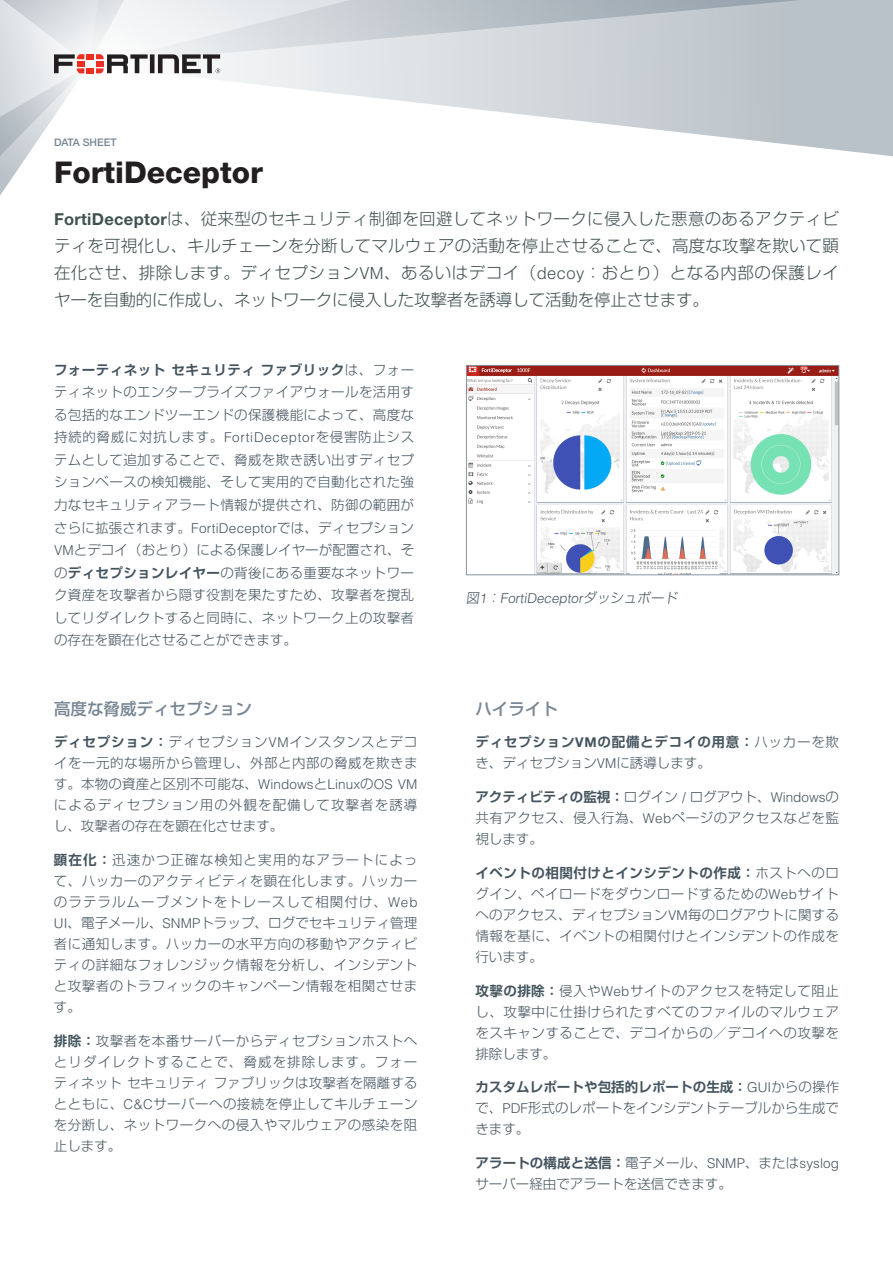
<style>
.page{position:relative;width:893px;height:1263px;background:#fff}
.page>*{position:absolute;margin:0;border:0;box-sizing:border-box;transform-origin:0 0}
.t1{font:800 30px "Helvetica Neue LT Std";color:#231f20}
.t2{font:300 16.5px/27px "Shin Go Pro";letter-spacing:-.01em;color:#415152;text-align:justify}
.t3{font:500 16.5px "Shin Go Pro";color:#768693}
.t4{font:300 13.5px/21px "Shin Go Pro";letter-spacing:.035em;color:#45555f;text-align:justify}
.t5{font:300 13.5px/21px "Shin Go Pro";color:#45555f}
.t6{font:700 13.5px "Shin Go Pro De";letter-spacing:.035em;color:#45555f}
.t7{font:700 13.5px "Shin Go Pro De";letter-spacing:.01em;color:#45555f}
.t8{font:700 13.5px "Shin Go Pro De";color:#45555f}
.t9{font:700 13.5px "Shin Go Pro De";letter-spacing:.005em;color:#45555f}
.t10{font:700 13.5px "Shin Go Pro De";letter-spacing:.055em;color:#45555f}
.t11{font:300 13.5px "Helvetica";color:#45555f}
.t12{font:500 10.5px "Helvetica Neue";color:#768693}
.s1{font-family:"Helvetica Neue";font-weight:700}
.s2{font-family:"Helvetica"}
.s3{font-family:"Shin Go Pro";font-weight:300}
.s4{font-family:"Shin Go Pro De";font-weight:700}
.s5{font-family:"Shin Go Pro"}
.s6{font-family:"Helvetica Neue"}
.s7{font-family:"Helvetica";font-weight:300}
</style>
<div class="page">
<svg style="left:220px;top:66px;width:673px;height:91px"></svg>
<svg style="left:220px;top:0;width:673px;height:66px;background:#c8ced3"></svg>
<svg style="left:0;top:0;width:220px;height:195px"></svg>
<img style="left:468px;top:367px;width:369px;height:206px">
<div style="left:466px;top:365px;width:373px;height:210px;border:1px solid #8895a1"></div>
<p class="t12" style="left:54px;top:136px;width:64px">DATA SHEET</p>
<h1 class="t1" style="left:54px;top:154px;width:210px">FortiDeceptor</h1>
<p class="t2" style="left:54px;top:204px;width:786px"><span class="s1">FortiDeceptor</span>は、従来型のセキュリティ制御を回避してネットワークに侵入した悪意のあるアクティビティを可視化し、キルチェーンを分断してマルウェアの活動を停止させることで、高度な攻撃を欺いて顕在化させ、排除します。ディセプション<span class="s2">VM</span>、あるいはデコイ（<span class="s2">decoy</span>：おとり）となる内部の保護レイヤーを自動的に作成し、ネットワークに侵入した攻撃者を誘導して活動を停止させます。</p>
<p class="t6" style="left:54px;top:359px;width:362px">フォーティネットセキュリティファブリック<span class="s3">は、フォー</span></p>
<p class="t4" style="left:54px;top:379px;width:362px;line-height:22.5px">ティネットのエンタープライズファイアウォールを活用する包括的なエンドツーエンドの保護機能によって、高度な持続的脅威に対抗します。<span class="s2">FortiDeceptor</span>を侵害防止システムとして追加することで、脅威を欺き誘い出すディセプションベースの検知機能、そして実用的で自動化された強力なセキュリティアラート情報が提供され、防御の範囲がさらに拡張されます。<span class="s2">FortiDeceptor</span>では、ディセプション<span class="s2">VM</span>とデコイ（おとり）による保護レイヤーが配置され、その<span class="s4">ディセプションレイヤー</span>の背後にある重要なネットワーク資産を攻撃者から隠す役割を果たすため、攻撃者を撹乱してリダイレクトすると同時に、ネットワーク上の攻撃者の存在を顕在化させることができます。</p>
<p class="t3" style="left:54px;top:695px;width:200px">高度な脅威ディセプション</p>
<p class="t4" style="left:54px;top:730px;width:365px"><span class="s4">ディセプション：</span>ディセプション<span class="s2">VM</span>インスタンスとデコイを一元的な場所から管理し、外部と内部の脅威を欺きます。本物の資産と区別不可能な、<span class="s2">Windows</span>と<span class="s2">Linux</span>の<span class="s2">OS VM</span>によるディセプション用の外観を配備して攻撃者を誘導し、攻撃者の存在を顕在化させます。</p>
<p class="t4" style="left:54px;top:848px;width:365px"><span class="s4">顕在化：</span>迅速かつ正確な検知と実用的なアラートによって、ハッカーのアクティビティを顕在化します。ハッカーのラテラルムーブメントをトレースして相関付け、<span class="s2">Web UI</span>、電子メール、<span class="s2">SNMP</span>トラップ、ログでセキュリティ管理者に通知します。ハッカーの水平方向の移動やアクティビティの詳細なフォレンジック情報を分析し、インシデントと攻撃者のトラフィックのキャンペーン情報を相関させます。</p>
<p class="t4" style="left:54px;top:1028px;width:365px"><span class="s4">排除：</span>攻撃者を本番サーバーからディセプションホストへとリダイレクトすることで、脅威を排除します。フォーティネットセキュリティファブリックは攻撃者を隔離するとともに、<span class="s2">C&amp;C</span>サーバーへの接続を停止してキルチェーンを分断し、ネットワークへの侵入やマルウェアの感染を阻止します。</p>
<p class="t11" style="left:466px;top:590px;width:216px"><span class="s5">図</span>1<span class="s5">：</span>FortiDeceptor<span class="s5">ダッシュボード</span></p>
<p class="t3" style="left:475px;top:695px;width:84px">ハイライト</p>
<p class="t10" style="left:475px;top:731px;width:365px">ディセプション<span class="s6">VM</span>の配備とデコイの用意：<span class="s3">ハッカーを欺</span></p>
<p class="t5" style="left:475px;top:751px;width:237px">き、ディセプション<span class="s2">VM</span>に誘導します。</p>
<p class="t8" style="left:475px;top:786px;width:365px">アクティビティの監視：<span class="s3">ログイン</span> <span class="s7">/</span> <span class="s3">ログアウト、</span><span class="s7">Windows</span><span class="s3">の</span></p>
<p class="t4" style="left:475px;top:806px;width:365px">共有アクセス、侵入行為、<span class="s2">Web</span>ページのアクセスなどを監視します。</p>
<p class="t6" style="left:475px;top:861px;width:365px">イベントの相関付けとインシデントの作成：<span class="s3">ホストへのロ</span></p>
<p class="t4" style="left:475px;top:881px;width:365px">グイン、ペイロードをダウンロードするための<span class="s2">Web</span>サイトへのアクセス、ディセプション<span class="s2">VM</span>毎のログアウトに関する情報を基に、イベントの相関付けとインシデントの作成を行います。</p>
<p class="t4" style="left:475px;top:978px;width:365px"><span class="s4">攻撃の排除：</span>侵入や<span class="s2">Web</span>サイトのアクセスを特定して阻止し、攻撃中に仕掛けられたすべてのファイルのマルウェアをスキャンすることで、デコイからの／デコイへの攻撃を排除します。</p>
<p class="t9" style="left:475px;top:1076px;width:365px">カスタムレポートや包括的レポートの生成：<span class="s7">GUI</span><span class="s3">からの操作</span></p>
<p class="t5" style="left:475px;top:1096px;width:365px">で、<span class="s2">PDF</span>形式のレポートをインシデントテーブルから生成できます。</p>
<p class="t7" style="left:475px;top:1152px;width:365px">アラートの構成と送信：<span class="s3">電子メール、</span><span class="s7">SNMP</span><span class="s3">、または</span><span class="s7">syslog</span></p>
<p class="t5" style="left:475px;top:1172px;width:258px">サーバー経由でアラートを送信できます。</p>
</div>
